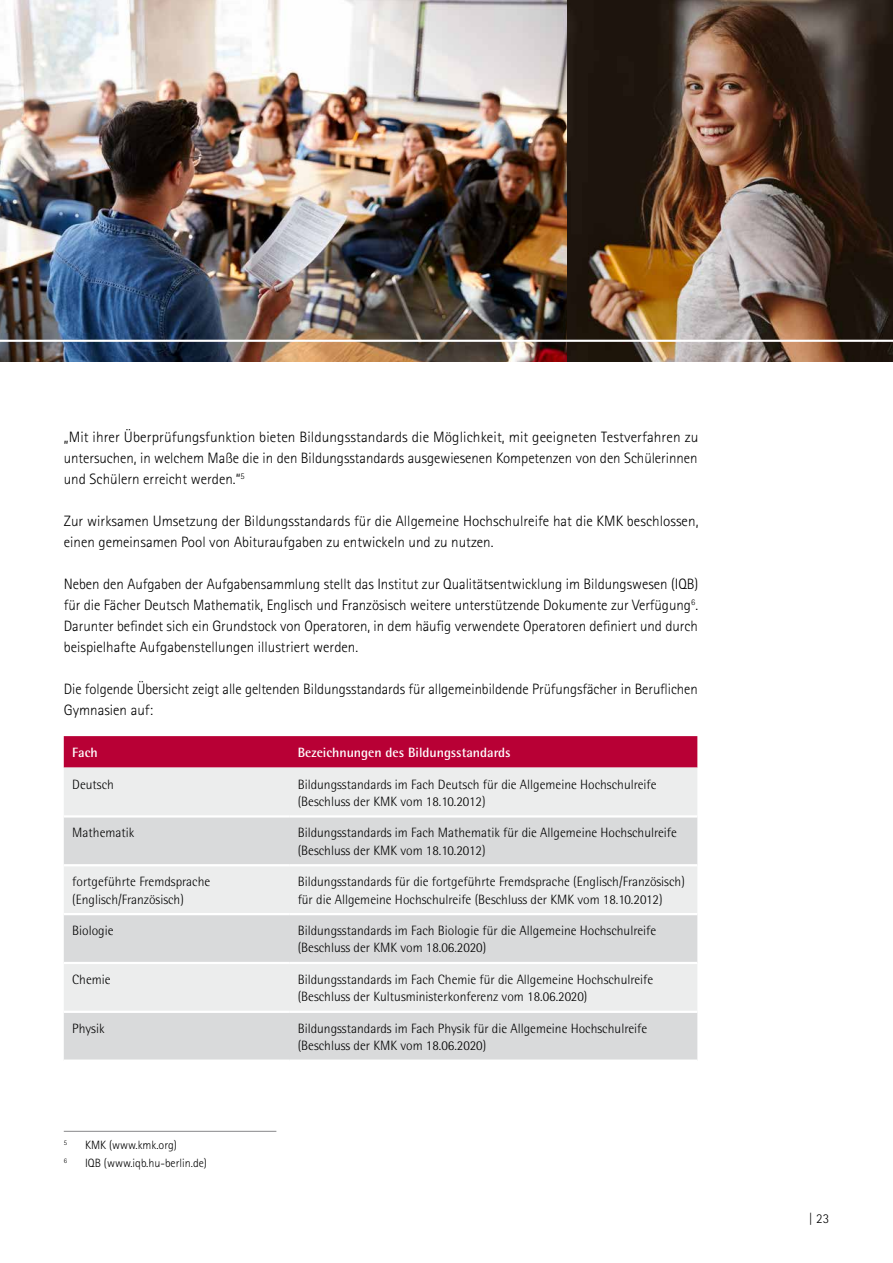
<style>
.page{position:relative;width:893px;height:1263px;background:#fff}
.page>*{position:absolute;margin:0;border:0;box-sizing:border-box;transform-origin:0 0}
.t1{font:300 15px/21px "Rotis Sans Serif";color:#000}
.t2{font:300 13.5px/17.2px "Rotis Semi Sans";color:#000}
.t3{font:700 13.5px "Rotis Semi Sans";color:#fff}
.t4{font:300 13.5px "Rotis Sans Serif";color:#000}
.t5{font:300 12px "Rotis Sans Serif";color:#000}
.t6{font:300 6.9px "Rotis Sans Serif";color:#000}
</style>
<div class="page">
<div style="left:64px;top:736px;width:633px;height:31px;background:#b80035"></div>
<div style="left:64px;top:767px;width:633px;height:48px;background:#eceded"></div>
<svg style="left:64px;top:817px;width:633px;height:242px;fill:#d9dadb"></svg>
<hr style="left:64px;top:864px;width:225px;height:2px;background:#fff">
<hr style="left:289px;top:864px;width:408px;height:2px;background:#fff">
<hr style="left:64px;top:913px;width:225px;height:2px;background:#fff">
<hr style="left:289px;top:913px;width:408px;height:2px;background:#fff">
<hr style="left:64px;top:962px;width:225px;height:2px;background:#fff">
<hr style="left:289px;top:962px;width:408px;height:2px;background:#fff">
<hr style="left:64px;top:1011px;width:225px;height:2px;background:#fff">
<hr style="left:289px;top:1011px;width:408px;height:2px;background:#fff">
<hr style="left:64px;top:1131px;width:212px;height:1px;background:#87888a">
<img style="left:567px;top:0;width:326px;height:361px">
<img style="left:0;top:0;width:567px;height:361px">
<hr style="left:0;top:340px;width:893px;height:2px;background:#fff">
<p class="t1" style="left:64px;top:426px;width:636px;text-align:justify">„Mit ihrer Überprüfungsfunktion bieten Bildungsstandards die Möglichkeit, mit geeigneten Testverfahren zu untersuchen, in welchem Maße die in den Bildungsstandards ausgewiesenen Kompetenzen von den Schülerinnen und Schülern erreicht werden.“<sup>5</sup></p>
<p class="t1" style="left:64px;top:510px;width:636px">Zur wirksamen Umsetzung der Bildungsstandards für die Allgemeine Hochschulreife hat die KMK beschlossen, einen gemeinsamen Pool von Abituraufgaben zu entwickeln und zu nutzen.</p>
<p class="t1" style="left:64px;top:573px;width:636px">Neben den Aufgaben der Aufgabensammlung stellt das Institut zur Qualitätsentwicklung im Bildungswesen (IQB) für die Fächer Deutsch Mathematik, Englisch und Französisch weitere unterstützende Dokumente zur Verfügung<sup>6</sup>.<br>Darunter befindet sich ein Grundstock von Operatoren, in dem häufig verwendete Operatoren definiert und durch beispielhafte Aufgabenstellungen illustriert werden.</p>
<p class="t1" style="left:64px;top:678px;width:635px">Die folgende Übersicht zeigt alle geltenden Bildungsstandards für allgemeinbildende Prüfungsfächer in Beruflichen<br>Gymnasien auf:</p>
<p class="t3" style="left:72px;top:744px;width:27px">Fach</p>
<p class="t3" style="left:298px;top:744px;width:215px">Bezeichnungen des Bildungsstandards</p>
<p class="t2" style="left:72px;top:775px;width:43px">Deutsch</p>
<p class="t2" style="left:298px;top:775px;width:360px">Bildungsstandards im Fach Deutsch für die Allgemeine Hochschulreife (Beschluss der KMK vom 18.10.2012)</p>
<p class="t2" style="left:72px;top:824px;width:64px">Mathematik</p>
<p class="t2" style="left:298px;top:824px;width:381px">Bildungsstandards im Fach Mathematik für die Allgemeine Hochschulreife (Beschluss der KMK vom 18.10.2012)</p>
<p class="t2" style="left:72px;top:873px;width:140px">fortgeführte Fremdsprache (Englisch/Französisch)</p>
<p class="t2" style="left:298px;top:873px;width:389px">Bildungsstandards für die fortgeführte Fremdsprache (Englisch/Französisch) für die Allgemeine Hochschulreife (Beschluss der KMK vom 18.10.2012)</p>
<p class="t2" style="left:72px;top:922px;width:43px">Biologie</p>
<p class="t2" style="left:298px;top:922px;width:360px">Bildungsstandards im Fach Biologie für die Allgemeine Hochschulreife (Beschluss der KMK vom 18.06.2020)</p>
<p class="t2" style="left:72px;top:971px;width:40px">Chemie</p>
<p class="t2" style="left:298px;top:971px;width:357px">Bildungsstandards im Fach Chemie für die Allgemeine Hochschulreife (Beschluss der Kultusministerkonferenz vom 18.06.2020)</p>
<p class="t2" style="left:72px;top:1019px;width:34px">Physik</p>
<p class="t2" style="left:298px;top:1019px;width:351px">Bildungsstandards im Fach Physik für die Allgemeine Hochschulreife (Beschluss der KMK vom 18.06.2020)</p>
<p class="t6" style="left:64px;top:1139px;width:5px">5</p>
<p class="t5" style="left:85px;top:1138px;width:93px">KMK (www.kmk.org)</p>
<p class="t6" style="left:64px;top:1157px;width:5px">6</p>
<p class="t5" style="left:85px;top:1156px;width:123px">IQB (www.iqb.hu-berlin.de)</p>
<p class="t4" style="left:808px;top:1210px;width:22px">| 23</p>
</div>
